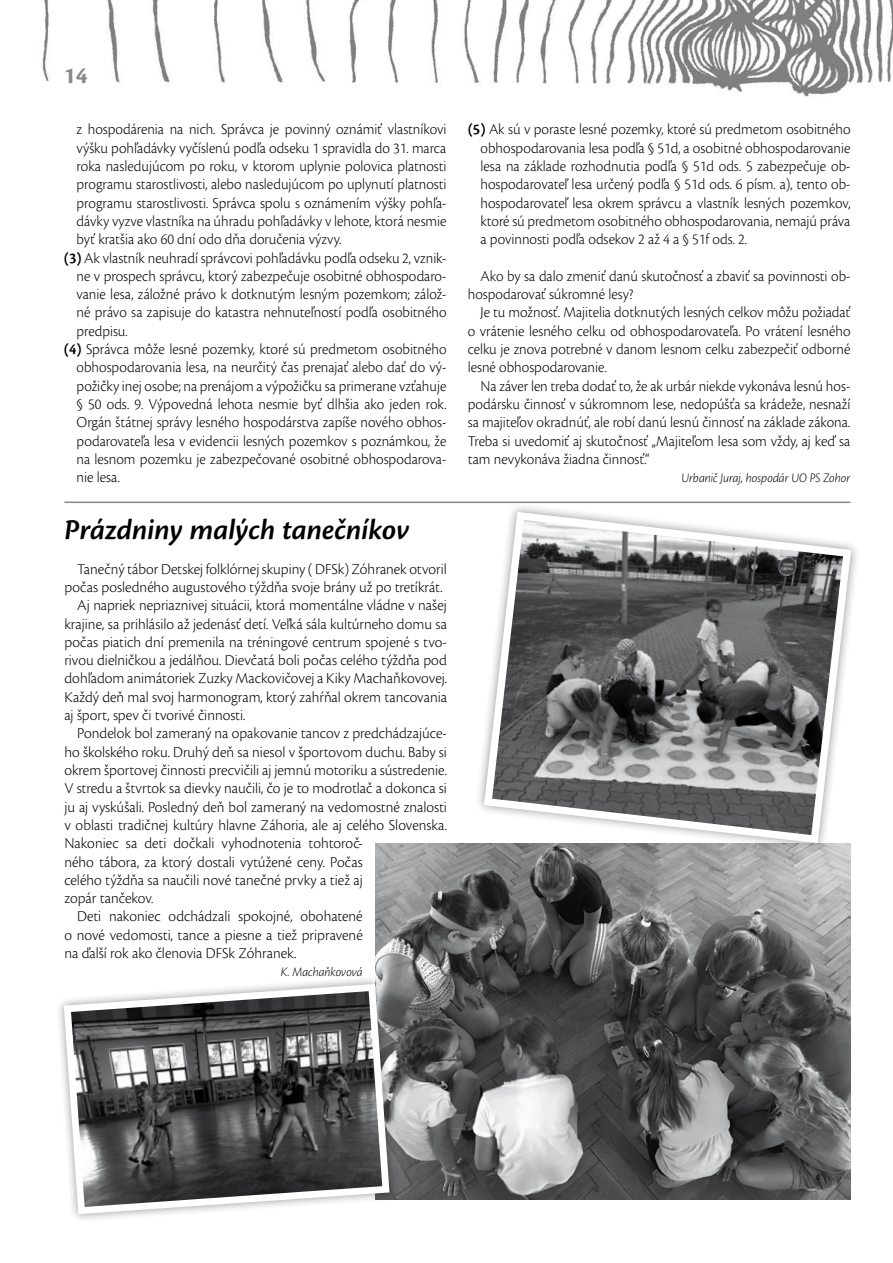
<style>
.page{position:relative;width:893px;height:1263px;background:#fff}
.page>*{position:absolute;margin:0;border:0;box-sizing:border-box;transform-origin:0 0}
.t1{font:italic 600 30px "Cronos Pro";color:#000}
.t2{font:700 24px "Cronos Pro";color:#87888a}
.t3{font:300 15.75px/18.3px "Cronos Pro";color:#000;text-align:justify;scale:.96 1}
.t4{font:300 15.75px "Cronos Pro";color:#000}
.t5{font:italic 300 13.5px "Cronos Pro";letter-spacing:-.005em;color:#000;scale:.93 1}
.s1{font-weight:600}
</style>
<div class="page">
<img style="left:42px;top:0;width:851px;height:97px">
<hr style="left:64px;top:501px;width:786px;height:2px;background:#87888a">
<img style="left:376px;top:843px;width:474px;height:356px">
<div style="left:55px;top:975px;width:343px;height:248px;background:#000;opacity:.4"></div>
<svg style="left:60px;top:980px;width:333px;height:238px"></svg>
<div style="left:475px;top:503px;width:385px;height:349px;background:#000;opacity:.4"></div>
<svg style="left:480px;top:508px;width:375px;height:339px"></svg>
<h2 class="t2" style="left:64px;top:61px;width:25px">14</h2>
<p class="t3" style="left:77px;top:120px;width:387px">z hospodárenia na nich. Správca je povinný oznámiť vlastníkovi</p>
<p class="t3" style="left:77px;top:139px;width:387px">výšku pohľadávky vyčíslenú podľa odseku 1 spravidla do 31. marca</p>
<p class="t3" style="left:77px;top:157px;width:387px">roka nasledujúcom po roku, v ktorom uplynie polovica platnosti</p>
<p class="t3" style="left:77px;top:175px;width:387px">programu starostlivosti, alebo nasledujúcom po uplynutí platnosti</p>
<p class="t3" style="left:77px;top:193px;width:387px">programu starostlivosti. Správca spolu s oznámením výšky pohľa-</p>
<p class="t3" style="left:77px;top:212px;width:387px">dávky vyzve vlastníka na úhradu pohľadávky v lehote, ktorá nesmie</p>
<p class="t3" style="left:77px;top:230px;width:277px">byť kratšia ako 60 dní odo dňa doručenia výzvy.</p>
<p class="t3" style="left:64px;top:248px;width:400px"><span class="s1">(3)</span> Ak vlastník neuhradí správcovi pohľadávku podľa odseku 2, vznik-</p>
<p class="t3" style="left:77px;top:267px;width:387px">ne v prospech správcu, ktorý zabezpečuje osobitné obhospodaro-</p>
<p class="t3" style="left:77px;top:285px;width:387px">vanie lesa, záložné právo k dotknutým lesným pozemkom; zálož-</p>
<p class="t3" style="left:77px;top:303px;width:387px">né právo sa zapisuje do katastra nehnuteľností podľa osobitného</p>
<p class="t3" style="left:77px;top:322px;width:55px">predpisu.</p>
<p class="t3" style="left:64px;top:340px;width:400px"><span class="s1">(4)</span> Správca môže lesné pozemky, ktoré sú predmetom osobitného</p>
<p class="t3" style="left:77px;top:358px;width:387px">obhospodarovania lesa, na neurčitý čas prenajať alebo dať do vý-</p>
<p class="t3" style="left:77px;top:376px;width:387px">požičky inej osobe; na prenájom a výpožičku sa primerane vzťahuje</p>
<p class="t3" style="left:77px;top:395px;width:387px">§ 50 ods. 9. Výpovedná lehota nesmie byť dlhšia ako jeden rok.</p>
<p class="t3" style="left:77px;top:413px;width:387px">Orgán štátnej správy lesného hospodárstva zapíše nového obhos-</p>
<p class="t3" style="left:77px;top:431px;width:387px">podarovateľa lesa v evidencii lesných pozemkov s poznámkou, že</p>
<p class="t3" style="left:77px;top:450px;width:387px">na lesnom pozemku je zabezpečované osobitné obhospodarova-</p>
<p class="t3" style="left:77px;top:468px;width:47px">nie lesa.</p>
<h1 class="t1" style="left:64px;top:513px;width:347px">Prázdniny malých tanečníkov</h1>
<p class="t4" style="left:77px;top:560px;width:371px">Tanečný tábor Detskej folklórnej skupiny ( DFSk) Zóhranek otvoril</p>
<p class="t4" style="left:64px;top:578px;width:380px">počas posledného augustového týždňa svoje brány už po tretíkrát.</p>
<p class="t4" style="left:77px;top:596px;width:371px">Aj napriek nepriaznivej situácii, ktorá momentálne vládne v našej</p>
<p class="t4" style="left:64px;top:615px;width:384px">krajine, sa prihlásilo až jedenásť detí. Veľká sála kultúrneho domu sa</p>
<p class="t4" style="left:64px;top:633px;width:384px">počas piatich dní premenila na tréningové centrum spojené s tvo-</p>
<p class="t4" style="left:64px;top:651px;width:384px">rivou dielničkou a jedálňou. Dievčatá boli počas celého týždňa pod</p>
<p class="t4" style="left:64px;top:669px;width:384px">dohľadom animátoriek Zuzky Mackovičovej a Kiky Machaňkovovej.</p>
<p class="t4" style="left:64px;top:688px;width:384px">Každý deň mal svoj harmonogram, ktorý zahŕňal okrem tancovania</p>
<p class="t4" style="left:64px;top:706px;width:182px">aj šport, spev či tvorivé činnosti.</p>
<p class="t4" style="left:77px;top:724px;width:371px">Pondelok bol zameraný na opakovanie tancov z predchádzajúce-</p>
<p class="t4" style="left:64px;top:743px;width:384px">ho školského roku. Druhý deň sa niesol v športovom duchu. Baby si</p>
<p class="t4" style="left:64px;top:761px;width:384px">okrem športovej činnosti precvičili aj jemnú motoriku a sústredenie.</p>
<p class="t4" style="left:64px;top:779px;width:384px">V stredu a štvrtok sa dievky naučili, čo je to modrotlač a dokonca si</p>
<p class="t4" style="left:64px;top:798px;width:384px">ju aj vyskúšali. Posledný deň bol zameraný na vedomostné znalosti</p>
<p class="t4" style="left:64px;top:816px;width:384px">v oblasti tradičnej kultúry hlavne Záhoria, ale aj celého Slovenska.</p>
<p class="t4" style="left:64px;top:834px;width:300px">Nakoniec sa deti dočkali vyhodnotenia tohtoroč-</p>
<p class="t4" style="left:64px;top:852px;width:300px">ného tábora, za ktorý dostali vytúžené ceny. Počas</p>
<p class="t4" style="left:64px;top:871px;width:300px">celého týždňa sa naučili nové tanečné prvky a tiež aj</p>
<p class="t4" style="left:64px;top:889px;width:91px">zopár tančekov.</p>
<p class="t4" style="left:77px;top:907px;width:287px">Deti nakoniec odchádzali spokojné, obohatené</p>
<p class="t4" style="left:64px;top:926px;width:300px">o nové vedomosti, tance a piesne a tiež pripravené</p>
<p class="t4" style="left:64px;top:944px;width:233px">na ďalší rok ako členovia DFSk Zóhranek.</p>
<p class="t5" style="left:281px;top:964px;width:90px">K. Machaňkovová</p>
<p class="t3" style="left:480px;top:120px;width:387px;text-indent:-13px"><span class="s1">(5)</span> Ak sú v poraste lesné pozemky, ktoré sú predmetom osobitného obhospodarovania lesa podľa § 51d, a osobitné obhospodarovanie lesa na základe rozhodnutia podľa § 51d ods. 5 zabezpečuje ob&shy;hospodarovateľ lesa určený podľa § 51d ods. 6 písm. a), tento ob&shy;hospodarovateľ lesa okrem správcu a vlastník lesných pozemkov, ktoré sú predmetom osobitného obhospodarovania, nemajú práva a povinnosti podľa odsekov 2 až 4 a § 51f ods. 2.</p>
<p class="t3" style="left:468px;top:267px;width:400px;text-indent:13px">Ako by sa dalo zmeniť danú skutočnosť a zbaviť sa povinnosti ob&shy;hospodarovať súkromné lesy?</p>
<p class="t3" style="left:468px;top:303px;width:400px;text-indent:13px">Je tu možnosť. Majitelia dotknutých lesných celkov môžu požiadať o vrátenie lesného celku od obhospodarovateľa. Po vrátení lesného celku je znova potrebné v danom lesnom celku zabezpečiť odborné lesné obhospodarovanie.</p>
<p class="t3" style="left:468px;top:376px;width:400px;text-indent:13px">Na záver len treba dodať to, že ak urbár niekde vykonáva lesnú hos&shy;podársku činnosť v súkromnom lese, nedopúšťa sa krádeže, nesnaží sa majiteľov okradnúť, ale robí danú lesnú činnosť na základe zákona.<br>Treba si uvedomiť aj skutočnosť „Majiteľom lesa som vždy, aj keď sa tam nevykonáva žiadna činnosť.“</p>
<p class="t5" style="left:681px;top:470px;width:183px">Urbanič Juraj, hospodár UO PS Zohor</p>
</div>
